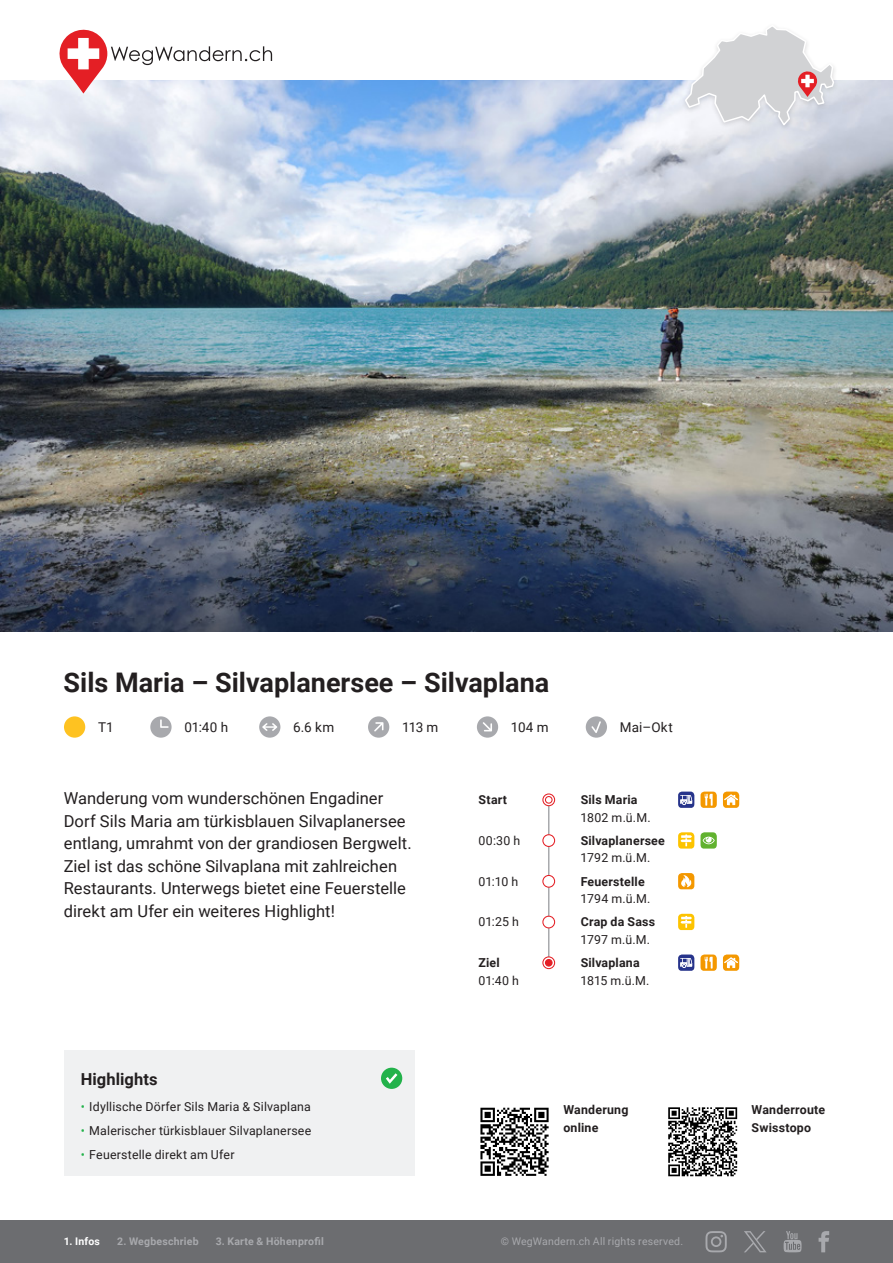
<style>
.page{position:relative;width:893px;height:1263px;background:#fff}
.page>*{position:absolute;margin:0;border:0;box-sizing:border-box;transform-origin:0 0}
._01_titel{font:700 27px "Roboto";color:#231f20}
._03_einleitung{font:16.5px/22.5px "Roboto";letter-spacing:.005em;color:#231f20}
._04_titel_klein{font:700 16.5px "Roboto";letter-spacing:.005em;color:#231f20}
._02_angaben{font:13.5px "Roboto";letter-spacing:.015em;color:#231f20}
._07_routenverlauf{font:12.3px/17.7px "Roboto";letter-spacing:.015em;color:#231f20}
._07_routenverlauf-2{font:700 12.3px/17.7px "Roboto";letter-spacing:.015em;color:#231f20}
._10_text_klein{font:700 12.3px/17.5px "Roboto";letter-spacing:.015em;color:#231f20}
.t1{font:700 10.5px "Roboto";letter-spacing:.025em;color:#a8a9ad}
.t2{font:10.5px "Roboto";letter-spacing:.02em;color:#a8a9ad}
.t3{font:700 10.5px "Roboto";letter-spacing:.02em;color:#fff}
.s1{color:#23b24b}
.s2{font-weight:700}
.s3{font-weight:400}
</style>
<div class="page">
<div style="left:0;top:1220px;width:893px;height:43px;background:#6c6d70"></div>
<svg style="left:705px;top:1231px;width:22px;height:21px"></svg>
<svg style="left:783px;top:1231px;width:19px;height:21px"></svg>
<svg style="left:819px;top:1231px;width:10px;height:21px"></svg>
<svg style="left:744px;top:1231px;width:22px;height:21px"></svg>
<img style="left:0;top:81px;width:893px;height:550px">
<hr style="left:548px;top:799px;width:1px;height:166px;background:#a8a9ad">
<div style="left:64px;top:716px;width:21px;height:22px;background:#fec221;border-radius:50%"></div>
<div style="left:150px;top:716px;width:22px;height:22px;background:#a8a9ad;border-radius:50%"></div>
<svg style="left:160px;top:719px;width:9px;height:9px"></svg>
<div style="left:259px;top:716px;width:21px;height:22px;background:#a8a9ad;border-radius:50%"></div>
<svg style="left:262px;top:723px;width:15px;height:8px"></svg>
<div style="left:368px;top:716px;width:21px;height:22px;background:#a8a9ad;border-radius:50%"></div>
<svg style="left:374px;top:722px;width:9px;height:9px"></svg>
<div style="left:477px;top:716px;width:21px;height:22px;background:#a8a9ad;border-radius:50%"></div>
<svg style="left:483px;top:722px;width:9px;height:9px"></svg>
<div style="left:586px;top:716px;width:21px;height:22px;background:#a8a9ad;border-radius:50%"></div>
<svg style="left:591px;top:721px;width:10px;height:12px"></svg>
<svg style="left:543px;top:794px;width:12px;height:12px"></svg>
<div style="left:542px;top:793px;width:13px;height:13px;border:1px solid #e41f25;border-radius:50%"></div>
<div style="left:545px;top:796px;width:8px;height:8px;border:1px solid #e41f25;border-radius:50%"></div>
<svg style="left:678px;top:791px;width:16px;height:17px"></svg>
<svg style="left:700px;top:791px;width:17px;height:17px"></svg>
<svg style="left:723px;top:791px;width:16px;height:17px"></svg>
<div style="left:543px;top:835px;width:12px;height:11px;background:#fff;border-radius:50%"></div>
<div style="left:542px;top:834px;width:13px;height:13px;border:1px solid #e41f25;border-radius:50%"></div>
<svg style="left:678px;top:832px;width:16px;height:16px"></svg>
<svg style="left:700px;top:832px;width:17px;height:16px"></svg>
<div style="left:543px;top:875px;width:12px;height:12px;background:#fff;border-radius:50%"></div>
<div style="left:542px;top:875px;width:13px;height:13px;border:1px solid #e41f25;border-radius:50%"></div>
<svg style="left:678px;top:873px;width:16px;height:16px"></svg>
<div style="left:543px;top:916px;width:12px;height:12px;background:#fff;border-radius:50%"></div>
<div style="left:542px;top:916px;width:13px;height:12px;border:1px solid #e41f25;border-radius:50%"></div>
<svg style="left:678px;top:914px;width:16px;height:16px"></svg>
<svg style="left:543px;top:957px;width:12px;height:12px"></svg>
<div style="left:542px;top:956px;width:13px;height:13px;border:1px solid #e41f25;border-radius:50%"></div>
<div style="left:545px;top:959px;width:7px;height:7px;background:#e41f25;border-radius:50%"></div>
<div style="left:545px;top:959px;width:8px;height:7px;border:1px solid #e41f25;border-radius:50%"></div>
<svg style="left:678px;top:954px;width:16px;height:17px"></svg>
<svg style="left:700px;top:954px;width:17px;height:17px"></svg>
<svg style="left:723px;top:954px;width:16px;height:17px"></svg>
<div style="left:478px;top:1106px;width:73px;height:72px;background:linear-gradient(to right,#fff,#fff)"></div>
<svg style="left:480px;top:1108px;width:69px;height:68px"></svg>
<svg style="left:668px;top:1107px;width:70px;height:70px"></svg>
<svg style="left:668px;top:1107px;width:69px;height:69px"></svg>
<div style="left:64px;top:1050px;width:351px;height:126px;background:#f0f1f2"></div>
<div style="left:381px;top:1068px;width:21px;height:21px;background:#23b24b;border-radius:50%"></div>
<svg style="left:386px;top:1073px;width:11px;height:10px"></svg>
<svg style="left:57px;top:29px;width:215px;height:65px"></svg>
<div style="left:681px;top:22px;width:157px;height:109px;background:#231f20;opacity:.15"></div>
<svg style="left:684px;top:24px;width:151px;height:103px"></svg>
<p class="_01_titel" style="left:64px;top:663px;width:487px">Sils Maria – Silvaplanersee – Silvaplana</p>
<p class="_02_angaben" style="left:98px;top:717px;width:17px">T1</p>
<p class="_02_angaben" style="left:184px;top:717px;width:45px">01:40 h</p>
<p class="_02_angaben" style="left:293px;top:717px;width:42px">6.6 km</p>
<p class="_02_angaben" style="left:402px;top:717px;width:38px">113 m</p>
<p class="_02_angaben" style="left:511px;top:717px;width:39px">104 m</p>
<p class="_02_angaben" style="left:620px;top:717px;width:54px">Mai–Okt</p>
<p class="_03_einleitung" style="left:64px;top:786px;width:349px">Wanderung vom wunderschönen Engadiner Dorf Sils Maria am türkisblauen Silvaplanersee entlang, umrahmt von der grandiosen Bergwelt.<br>Ziel ist das schöne Silvaplana mit zahlreichen Restaurants. Unterwegs bietet eine Feuerstelle direkt am Ufer ein weiteres Highlight!</p>
<p class="_04_titel_klein" style="left:81px;top:1067px;width:78px">Highlights</p>
<p class="_07_routenverlauf" style="left:81px;top:1097px;width:232px"><span class="s1">•</span> Idyllische Dörfer Sils Maria &amp; Silvaplana</p>
<p class="_07_routenverlauf" style="left:81px;top:1121px;width:232px"><span class="s1">•</span> Malerischer türkisblauer Silvaplanersee</p>
<p class="_07_routenverlauf" style="left:81px;top:1145px;width:155px"><span class="s1">•</span> Feuerstelle direkt am Ufer</p>
<p class="t3" style="left:64px;top:1234px;width:38px">1. Infos</p>
<p class="t1" style="left:117px;top:1234px;width:83px">2. Wegbeschrieb</p>
<p class="t1" style="left:216px;top:1234px;width:110px">3. Karte &amp; Höhenprofil</p>
<p class="_07_routenverlauf-2" style="left:479px;top:790px;width:30px">Start</p>
<p class="_07_routenverlauf" style="left:581px;top:790px;width:72px"><span class="s2">Sils Maria<br></span>1802 m.ü.M.</p>
<p class="_07_routenverlauf" style="left:479px;top:831px;width:43px">00:30 h</p>
<p class="_07_routenverlauf-2" style="left:581px;top:831px;width:86px">Silvaplanersee<br><span class="s3">1792 m.ü.M.</span></p>
<p class="_07_routenverlauf" style="left:479px;top:872px;width:41px">01:10 h</p>
<p class="_07_routenverlauf-2" style="left:581px;top:872px;width:71px">Feuerstelle<br><span class="s3">1794 m.ü.M.</span></p>
<p class="_07_routenverlauf" style="left:479px;top:913px;width:42px">01:25 h</p>
<p class="_07_routenverlauf-2" style="left:581px;top:913px;width:76px">Crap da Sass<br><span class="s3">1797 m.ü.M.</span></p>
<p class="_07_routenverlauf-2" style="left:479px;top:953px;width:23px">Ziel</p>
<p class="_07_routenverlauf-2" style="left:581px;top:953px;width:61px">Silvaplana</p>
<p class="_07_routenverlauf" style="left:479px;top:971px;width:42px">01:40 h</p>
<p class="_07_routenverlauf" style="left:581px;top:971px;width:70px">1815 m.ü.M.</p>
<p class="_10_text_klein" style="left:563px;top:1101px;width:66px">Wanderung online</p>
<p class="_10_text_klein" style="left:752px;top:1101px;width:75px">Wanderroute<br>Swisstopo</p>
<p class="t2" style="left:501px;top:1234px;width:184px">© WegWandern.ch All rights reserved.</p>
</div>
